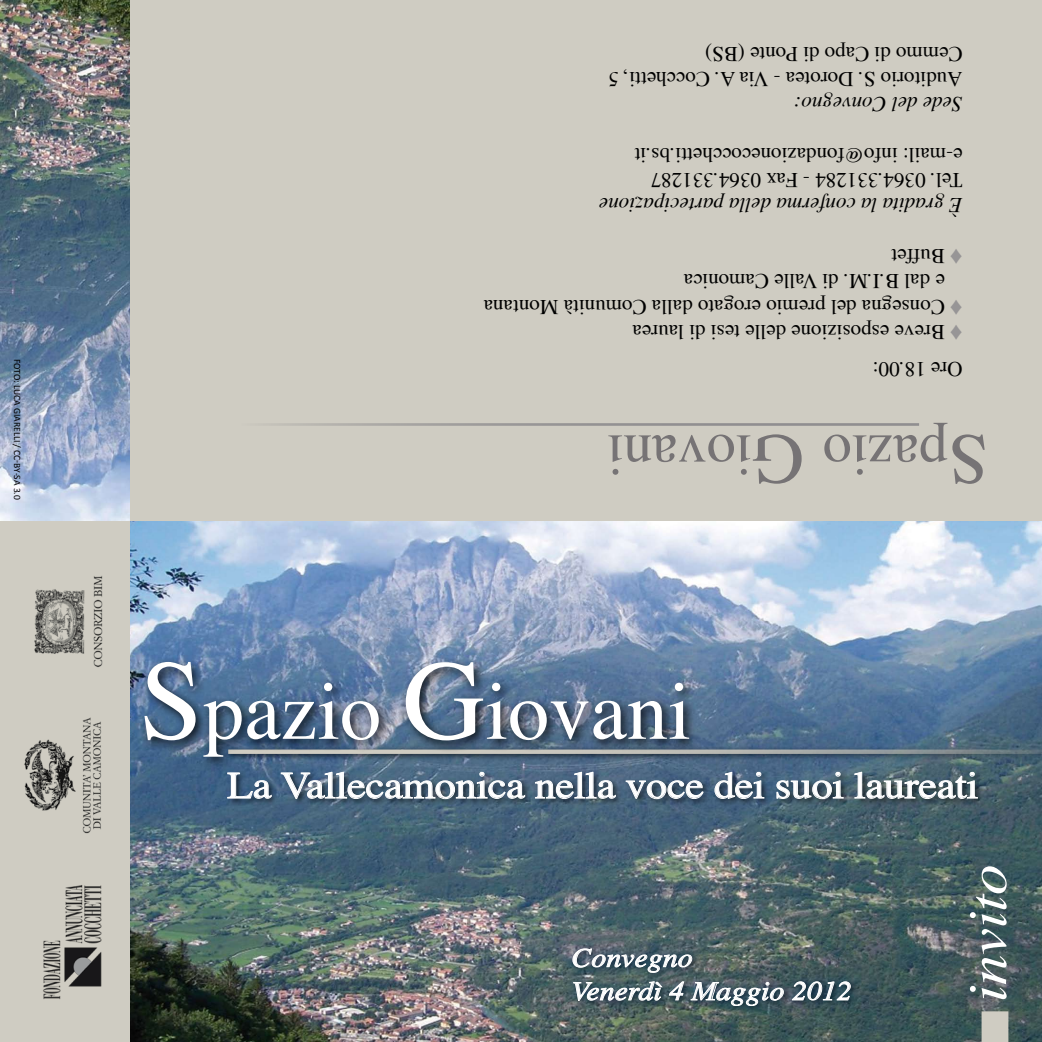
<style>
.page{position:relative;width:1042px;height:1042px;background:#fff}
.page>*{position:absolute;margin:0;border:0;box-sizing:border-box;transform-origin:0 0}
.t1{font:82.25px "Times";color:#fff}
.t2{font:71.75px "Times";color:#767375}
.t3{font:57.75px "Times";color:#767375}
.t4{font:italic 55.12px "Times";letter-spacing:-.005em;color:#fff;scale:1.11 1}
.t5{font:37.8px "Times";letter-spacing:-.005em;color:#fff;scale:1.11 1}
.t6{font:italic 26.78px/33.2px "Times";letter-spacing:.005em;color:#fff;scale:1.11 1}
.t7{font:21px/25.2px "Times";color:#000}
.t8{font:italic 21px "Times";color:#000}
.t9{font:9.62px "Calibri";color:#000}
.s1{color:#979596}
.s2{font-size:113.75px}
</style>
<div class="page">
<img style="left:129px;top:521px;width:913px;height:521px">
<div style="left:225px;top:769px;width:817px;height:89px;background:#000;opacity:.75"></div>
<div style="left:224px;top:746px;width:818px;height:22px;background:#000;opacity:.75"></div>
<svg style="left:990px;top:749px;width:52px;height:5px"></svg>
<div style="left:138px;top:657px;width:852px;height:219px;background:#000;opacity:.86"></div>
<div style="left:561px;top:937px;width:431px;height:105px;background:#004b93;opacity:.75"></div>
<svg style="left:572px;top:948px;width:120px;height:24px;background:#657680"></svg>
<svg style="left:573px;top:981px;width:89px;height:20px;background:#6e7f86"></svg>
<svg style="left:669px;top:981px;width:15px;height:19px"></svg>
<svg style="left:691px;top:982px;width:93px;height:24px;background:#687881"></svg>
<svg style="left:792px;top:980px;width:58px;height:20px"></svg>
<div style="left:0;top:521px;width:129px;height:521px;background:#cfccc2"></div>
<div style="left:129px;top:0;width:913px;height:521px;background:#cfccc2"></div>
<svg style="left:981px;top:1011px;width:27px;height:31px"></svg>
<hr style="left:241px;top:423px;width:678px;height:3px;background:#908e90">
<img style="left:0;top:0;width:129px;height:521px">
<img style="left:43px;top:885px;width:59px;height:114px">
<img style="left:24px;top:717px;width:78px;height:117px">
<img style="left:34px;top:576px;width:69px;height:91px">
<p class="t9" style="left:23px;top:359px;width:143px;rotate:90deg">foto: Luca Giarelli / CC-BY-SA 3.0</p>
<p class="t7" style="left:962px;top:93px;width:356px;rotate:-180deg">Auditorio S. Dorotea - Via A. Cocchetti, 5<br>Cemmo di Capo di Ponte (BS)</p>
<p class="t8" style="left:962px;top:122px;width:169px;rotate:-180deg">Sede del Convegno:</p>
<p class="t7" style="left:962px;top:194px;width:329px;rotate:-180deg">Tel. 0364.331284 - Fax 0364.331287 e-mail: info@fondazionecocchetti.bs.it</p>
<p class="t8" style="left:962px;top:223px;width:365px;rotate:-180deg">è gradita la conferma della partecipazione</p>
<p class="t7" style="left:962px;top:270px;width:73px;rotate:-180deg"><span class="s1">♦</span> Buffet</p>
<p class="t7" style="left:944px;top:296px;width:262px;rotate:-180deg">e dal B.I.M. di Valle Camonica</p>
<p class="t7" style="left:962px;top:321px;width:480px;rotate:-180deg"><span class="s1">♦</span> Consegna del premio erogato dalla Comunità Montana</p>
<p class="t7" style="left:962px;top:390px;width:331px;line-height:37.4px;rotate:-180deg">Ore 18.00:<br><span class="s1">♦</span> Breve esposizione delle tesi di laurea</p>
<h3 class="t3" style="left:751px;top:509px;width:146px;rotate:-180deg">iovani</h3>
<h2 class="t2" style="left:803px;top:526px;width:53px;rotate:-180deg">G</h2>
<h3 class="t3" style="left:947px;top:509px;width:127px;rotate:-180deg">pazio</h3>
<h2 class="t2" style="left:987px;top:526px;width:41px;rotate:-180deg">S</h2>
<h1 class="t1" style="left:140px;top:634px;width:553px"><span class="s2">S</span>pazio <span class="s2">G</span>iovani</h1>
<h3 class="t5" style="left:227px;top:750px;width:678px">La Vallecamonica nella voce dei suoi laureati</h3>
<p class="t6" style="left:571px;top:939px;width:254px">Convegno<br>Venerdì 4 Maggio 2012</p>
<h3 class="t4" style="left:939px;top:1002px;width:126px;rotate:-90deg">invito</h3>
</div>
